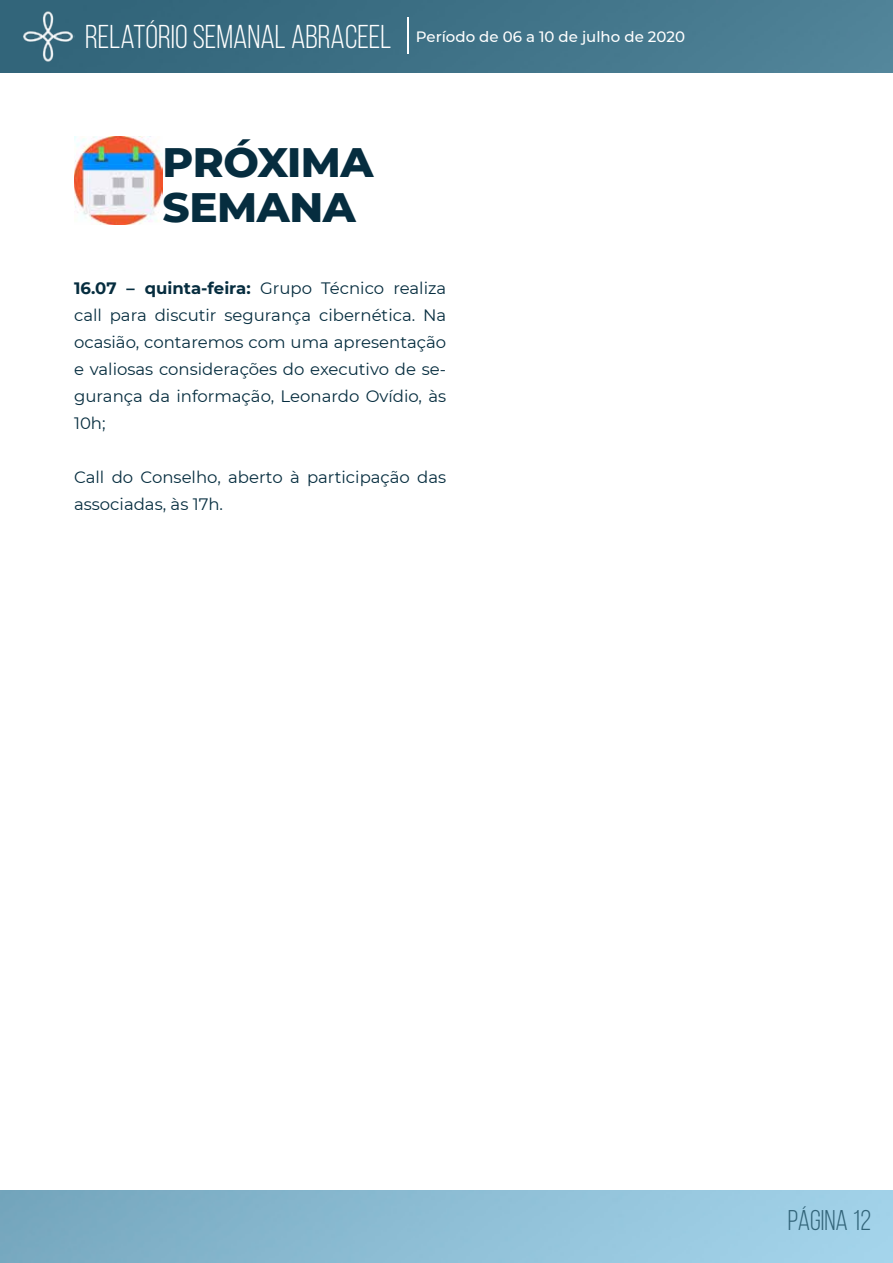
<style>
.page{position:relative;width:893px;height:1263px;background:#fff}
.page>*{position:absolute;margin:0;border:0;box-sizing:border-box;transform-origin:0 0}
.t1{font:800 42px/45px "Montserrat";letter-spacing:-.01em;color:#062d3f}
.t2{font:33px "Bebas Neue";color:#fff}
.t3{font:28.5px "Bebas Neue";color:#326479}
.t4{font:16.5px/27px "Montserrat";color:#062d3f;text-align:justify}
.t5{font:500 15px "Montserrat";color:#fff}
.s1{font-weight:700}
</style>
<div class="page">
<img style="left:0;top:0;width:893px;height:72px">
<img style="left:21px;top:10px;width:53px;height:52px">
<hr style="left:407px;top:17px;width:2px;height:37px;background:#fff">
<img style="left:74px;top:136px;width:89px;height:89px">
<h2 class="t2" style="left:85px;top:19px;width:308px">RELATÓRIO SEMANAL ABRACEEL</h2>
<p class="t5" style="left:416px;top:26px;width:271px">Período de 06 a 10 de julho de 2020</p>
<h1 class="t1" style="left:163px;top:137px;width:212px">PRÓXIMA<br>SEMANA</h1>
<p class="t4" style="left:74px;top:274px;width:374px"><span class="s1">16.07 – quinta-feira:</span> Grupo Técnico realiza call para discutir segurança cibernética. Na ocasião, contaremos com uma apresentação e valiosas considerações do executivo de se&shy;gurança da informação, Leonardo Ovídio, às 10h;</p>
<p class="t4" style="left:74px;top:463px;width:374px">Call do Conselho, aberto à participação das associadas, às 17h.</p>
<h3 class="t3" style="left:788px;top:1205px;width:85px">PÁGINA 12</h3>
</div>
